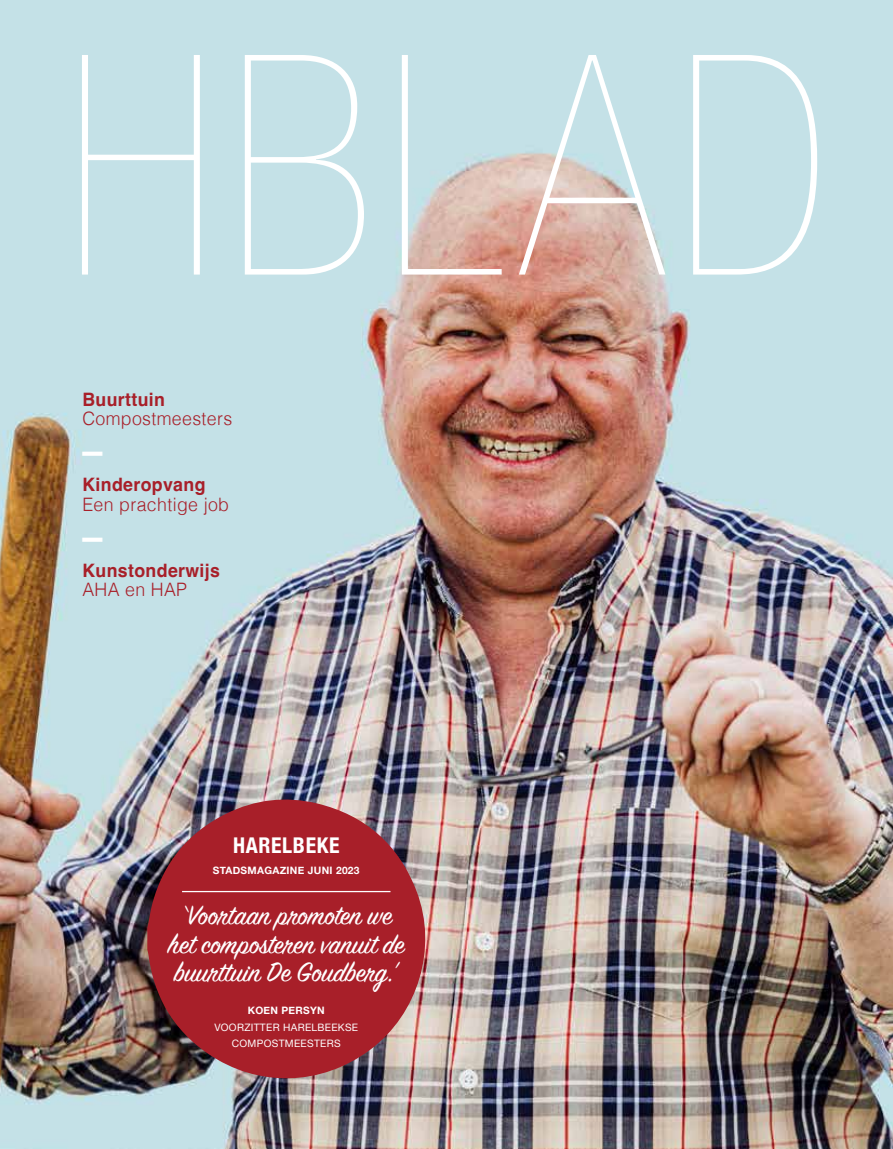
<style>
.page{position:relative;width:893px;height:1149px;background:#fff}
.page>*{position:absolute;margin:0;border:0;box-sizing:border-box;transform-origin:0 0}
.t1{font:200 condensed 307.2px "Helvetica Neue LT Std";letter-spacing:.03em;color:#fff}
.t2{font:700 37.5px "Helvetica";color:#fff;scale:.96 1}
.t3{font:30px/28.5px "Sign Painter House Script";color:#fff;text-align:center}
.t4{font:700 condensed 21.6px "Helvetica Neue";letter-spacing:.03em;color:#fff}
.t5{font:300 18.45px "Helvetica";letter-spacing:.02em;color:#a81f29;scale:.96 1}
.t6{font:700 18.45px "Helvetica";letter-spacing:.02em;color:#a81f29;scale:.96 1}
.t7{font:10.2px/16.5px "Helvetica Neue";letter-spacing:.03em;color:#fff;text-align:center}
.t8{font:700 10.2px "Helvetica Neue";letter-spacing:.03em;color:#fff}
</style>
<div class="page">
<img style="left:0;top:0;width:893px;height:1148px">
<img style="left:147px;top:795px;width:291px;height:292px">
<hr style="left:182px;top:890px;width:208px;height:1px;background:#fff">
<h1 class="t1" style="left:64px;top:-2px;width:766px">HBLAD</h1>
<p class="t6" style="left:82px;top:387px;width:88px">Buurttuin</p>
<p class="t5" style="left:82px;top:402px;width:158px">Compostmeesters</p>
<p class="t2" style="left:82px;top:428px;width:22px">–</p>
<p class="t6" style="left:82px;top:473px;width:130px">Kinderopvang</p>
<p class="t5" style="left:82px;top:488px;width:154px">Een prachtige job</p>
<p class="t2" style="left:82px;top:513px;width:22px">–</p>
<p class="t6" style="left:82px;top:558px;width:145px">Kunstonderwijs</p>
<p class="t5" style="left:82px;top:573px;width:111px">AHA en HAP</p>
<p class="t4" style="left:233px;top:827px;width:108px">HARELBEKE</p>
<p class="t8" style="left:213px;top:861px;width:148px">STADSMAGAZINE JUNI 2023</p>
<p class="t3" style="left:168px;top:903px;width:238px">‘Voortaan promoten we het composteren vanuit de buurttuin De Goudberg.’</p>
<p class="t8" style="left:248px;top:1002px;width:79px">KOEN PERSYN</p>
<p class="t7" style="left:214px;top:1019px;width:145px">VOORZITTER HARELBEEKSE<br>COMPOSTMEESTERS</p>
</div>
